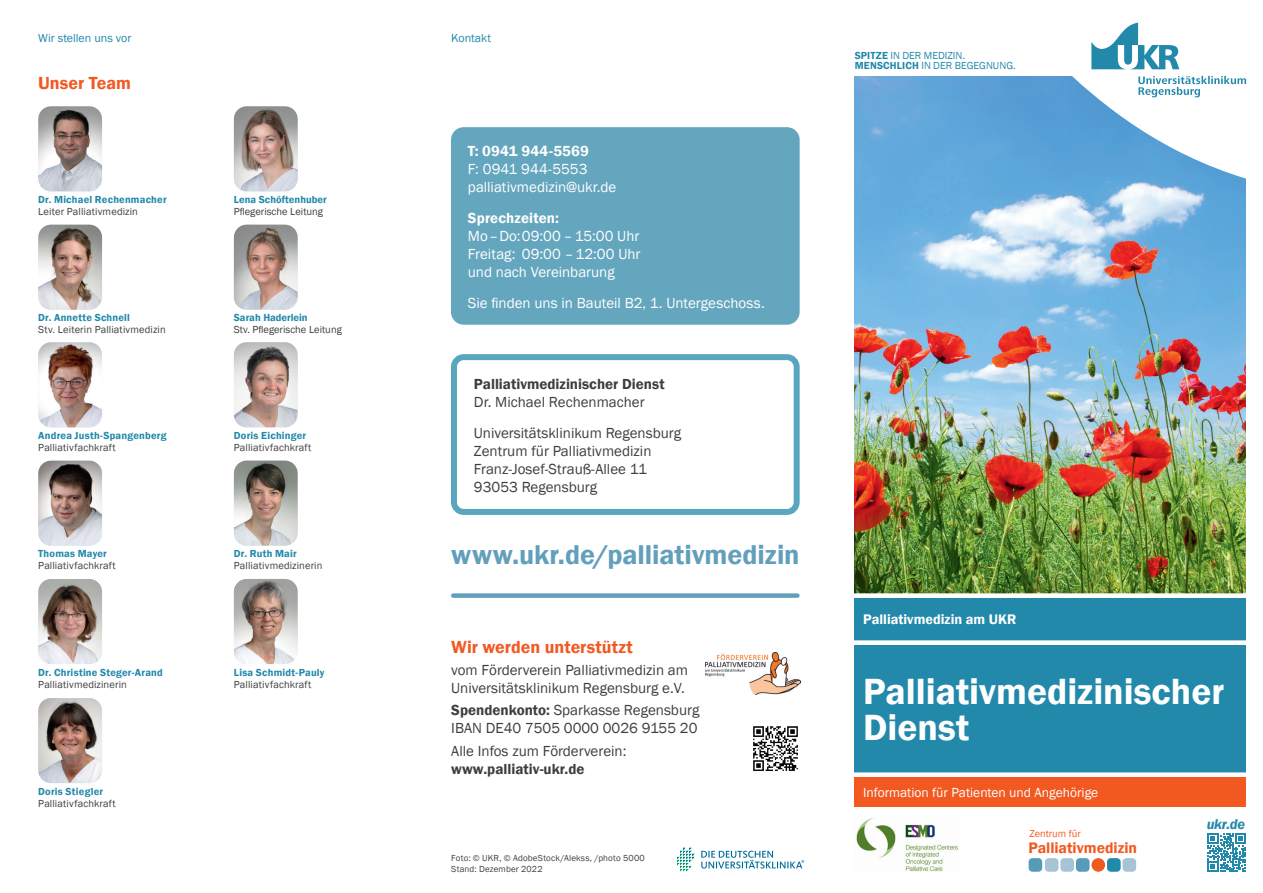
<style>
.page{position:relative;width:1263px;height:893px;background:#fff}
.page>*{position:absolute;margin:0;border:0;box-sizing:border-box;transform-origin:0 0}
.t1{font:600 37.5px/36px "Franklin Gothic";color:#fff}
.t2{font:600 27.9px "Franklin Gothic";color:#629fbb}
.t3{font:600 18px "Franklin Gothic";color:#f15921}
.t4{font:600 15.6px "Franklin Gothic";color:#f15921}
.t5{font:15px/18px "Franklin Gothic";color:#3e3e3f}
.t6{font:15px/18px "Franklin Gothic";color:#fff}
.t7{font:600 15px "Franklin Gothic";color:#3e3e3f}
.t8{font:600 15px "Franklin Gothic";letter-spacing:.005em;color:#fff}
.t9{font:italic 600 14.55px "Franklin Gothic";color:#2289aa}
.t10{font:600 14.25px "Franklin Gothic";color:#fff}
.t11{font:13.5px "Franklin Gothic";color:#fff}
.t12{font:12px "Franklin Gothic";color:#2289aa}
.t13{font:10.5px "Franklin Gothic";letter-spacing:.01em;color:#3e3e3f}
.t14{font:600 10.5px "Franklin Gothic";letter-spacing:.02em;color:#2289aa}
.t15{font:10.5px/10.5px "Franklin Gothic";color:#2289aa}
.t16{font:600 10.5px "Franklin Gothic";color:#2289aa}
.t17{font:10.35px "Franklin Gothic";color:#f15921}
.t18{font:9px/10.8px "Franklin Gothic";letter-spacing:.02em;color:#3e3e3f}
.s1{font-weight:600}
</style>
<div class="page">
<img style="left:855px;top:77px;width:391px;height:516px">
<svg style="left:677px;top:848px;width:18px;height:23px"></svg>
<svg style="left:701px;top:851px;width:103px;height:17px"></svg>
<div style="left:855px;top:645px;width:391px;height:127px;background:#2289aa"></div>
<div style="left:855px;top:777px;width:391px;height:30px;background:#f15921"></div>
<div style="left:855px;top:598px;width:391px;height:42px;background:#2289aa"></div>
<svg style="left:999px;top:22px;width:248px;height:161px"></svg>
<svg style="left:1138px;top:76px;width:108px;height:21px"></svg>
<svg style="left:1091px;top:23px;width:88px;height:46px"></svg>
<img style="left:38px;top:342px;width:64px;height:85px">
<img style="left:38px;top:461px;width:64px;height:85px">
<img style="left:234px;top:342px;width:64px;height:85px">
<img style="left:38px;top:579px;width:64px;height:85px">
<img style="left:38px;top:698px;width:64px;height:85px">
<img style="left:234px;top:461px;width:64px;height:85px">
<img style="left:234px;top:579px;width:64px;height:85px">
<img style="left:856px;top:818px;width:102px;height:54px">
<div style="left:1107px;top:858px;width:14px;height:14px;background:#2289aa;border-radius:4px"></div>
<div style="left:1076px;top:858px;width:13px;height:14px;background:#589bb8;border-radius:4px"></div>
<div style="left:1028px;top:858px;width:14px;height:14px;background:#589bb8;border-radius:4px"></div>
<div style="left:1122px;top:858px;width:14px;height:14px;background:#a7c4d7;border-radius:4px"></div>
<div style="left:1060px;top:858px;width:14px;height:14px;background:#a7c4d7;border-radius:4px"></div>
<div style="left:1045px;top:858px;width:13px;height:14px;background:#a7c4d7;border-radius:4px"></div>
<div style="left:1091px;top:858px;width:14px;height:14px;background:#f15921;border-radius:50%"></div>
<img style="left:38px;top:106px;width:64px;height:85px">
<img style="left:38px;top:225px;width:64px;height:85px">
<img style="left:234px;top:106px;width:64px;height:85px">
<img style="left:234px;top:225px;width:64px;height:85px">
<div style="left:451px;top:127px;width:349px;height:198px;background:#65a6bf;border-radius:13px"></div>
<img style="left:705px;top:652px;width:95px;height:43px">
<div style="left:451px;top:354px;width:349px;height:161px;border:6px solid #2289aa;border-radius:10px"></div>
<svg style="left:1208px;top:833px;width:37px;height:38px"></svg>
<div style="left:453px;top:593px;width:344px;height:5px;background:#629fbb"></div>
<img style="left:753px;top:726px;width:45px;height:45px">
<p class="t12" style="left:38px;top:31px;width:95px">Wir stellen uns vor</p>
<p class="t12" style="left:451px;top:31px;width:41px">Kontakt</p>
<p class="t3" style="left:38px;top:72px;width:94px">Unser Team</p>
<p class="t14" style="left:38px;top:193px;width:130px">Dr. Michael Rechenmacher</p>
<p class="t13" style="left:38px;top:205px;width:101px">Leiter Palliativmedizin</p>
<p class="t16" style="left:234px;top:193px;width:94px">Lena Schöftenhuber</p>
<p class="t13" style="left:234px;top:205px;width:91px">Pflegerische Leitung</p>
<p class="t8" style="left:468px;top:142px;width:122px">T: 0941 944-5569</p>
<p class="t6" style="left:468px;top:160px;width:150px">F: 0941 944-5553 palliativmedizin@ukr.de</p>
<p class="t8" style="left:468px;top:209px;width:93px">Sprechzeiten:</p>
<p class="t6" style="left:468px;top:227px;width:174px;text-align:justify">Mo – Do:09:00 – 15:00 Uhr Freitag: 09:00 – 12:00 Uhr und nach Vereinbarung</p>
<p class="t6" style="left:468px;top:294px;width:298px">Sie finden uns in Bauteil B2, 1. Untergeschoss.</p>
<p class="t14" style="left:38px;top:311px;width:93px">Dr. Annette Schnell</p>
<p class="t13" style="left:38px;top:323px;width:129px">Stv. Leiterin Palliativmedizin</p>
<p class="t16" style="left:234px;top:311px;width:75px">Sarah Haderlein</p>
<p class="t13" style="left:234px;top:323px;width:109px">Stv. Pflegerische Leitung</p>
<p class="t14" style="left:38px;top:429px;width:130px">Andrea Justh-Spangenberg</p>
<p class="t13" style="left:38px;top:441px;width:79px">Palliativfachkraft</p>
<p class="t14" style="left:234px;top:429px;width:74px">Doris Eichinger</p>
<p class="t13" style="left:234px;top:441px;width:79px">Palliativfachkraft</p>
<p class="t7" style="left:474px;top:375px;width:192px">Palliativmedizinischer Dienst</p>
<p class="t5" style="left:474px;top:387px;width:209px;line-height:30.8px">Dr. Michael Rechenmacher<br>Universitätsklinikum Regensburg</p>
<p class="t5" style="left:474px;top:442px;width:179px">Zentrum für Palliativmedizin<br>Franz-Josef-Strauß-Allee 11<br>93053 Regensburg</p>
<p class="t14" style="left:38px;top:547px;width:70px">Thomas Mayer</p>
<p class="t13" style="left:38px;top:559px;width:79px">Palliativfachkraft</p>
<p class="t14" style="left:234px;top:547px;width:64px">Dr. Ruth Mair</p>
<p class="t13" style="left:234px;top:559px;width:90px">Palliativmedizinerin</p>
<h2 class="t2" style="left:451px;top:537px;width:350px">www.ukr.de/palliativmedizin</h2>
<p class="t14" style="left:38px;top:666px;width:126px">Dr. Christine Steger-Arand</p>
<p class="t13" style="left:38px;top:678px;width:90px">Palliativmedizinerin</p>
<p class="t14" style="left:234px;top:666px;width:92px">Lisa Schmidt-Pauly</p>
<p class="t13" style="left:234px;top:678px;width:79px">Palliativfachkraft</p>
<p class="t3" style="left:451px;top:636px;width:183px">Wir werden unterstützt</p>
<p class="t5" style="left:451px;top:662px;width:238px">vom Förderverein Palliativmedizin am<br>Universitätsklinikum Regensburg e.V.</p>
<p class="t5" style="left:451px;top:702px;width:250px"><span class="s1">Spendenkonto:</span> Sparkasse Regensburg<br>IBAN DE40 7505 0000 0026 9155 20</p>
<p class="t5" style="left:451px;top:742px;width:177px">Alle Infos zum Förderverein:</p>
<p class="t7" style="left:451px;top:759px;width:135px">www.palliativ-ukr.de</p>
<p class="t14" style="left:38px;top:785px;width:66px">Doris Stiegler</p>
<p class="t13" style="left:38px;top:797px;width:79px">Palliativfachkraft</p>
<p class="t18" style="left:451px;top:853px;width:195px">Foto: © UKR, © AdobeStock/Alekss, /photo 5000<br>Stand: Dezember 2022</p>
<p class="t15" style="left:855px;top:50px;width:163px"><span class="s1">SPITZE</span> IN DER MEDIZIN.<br><span class="s1">MENSCHLICH</span> IN DER BEGEGNUNG.</p>
<p class="t10" style="left:863px;top:611px;width:155px">Palliativmedizin am UKR</p>
<h1 class="t1" style="left:863px;top:674px;width:363px">Palliativmedizinischer<br>Dienst</h1>
<p class="t11" style="left:863px;top:784px;width:237px">Information für Patienten und Angehörige</p>
<p class="t17" style="left:1029px;top:827px;width:53px">Zentrum für</p>
<p class="t4" style="left:1028px;top:839px;width:110px">Palliativmedizin</p>
<p class="t9" style="left:1207px;top:814px;width:40px">ukr.de</p>
</div>
